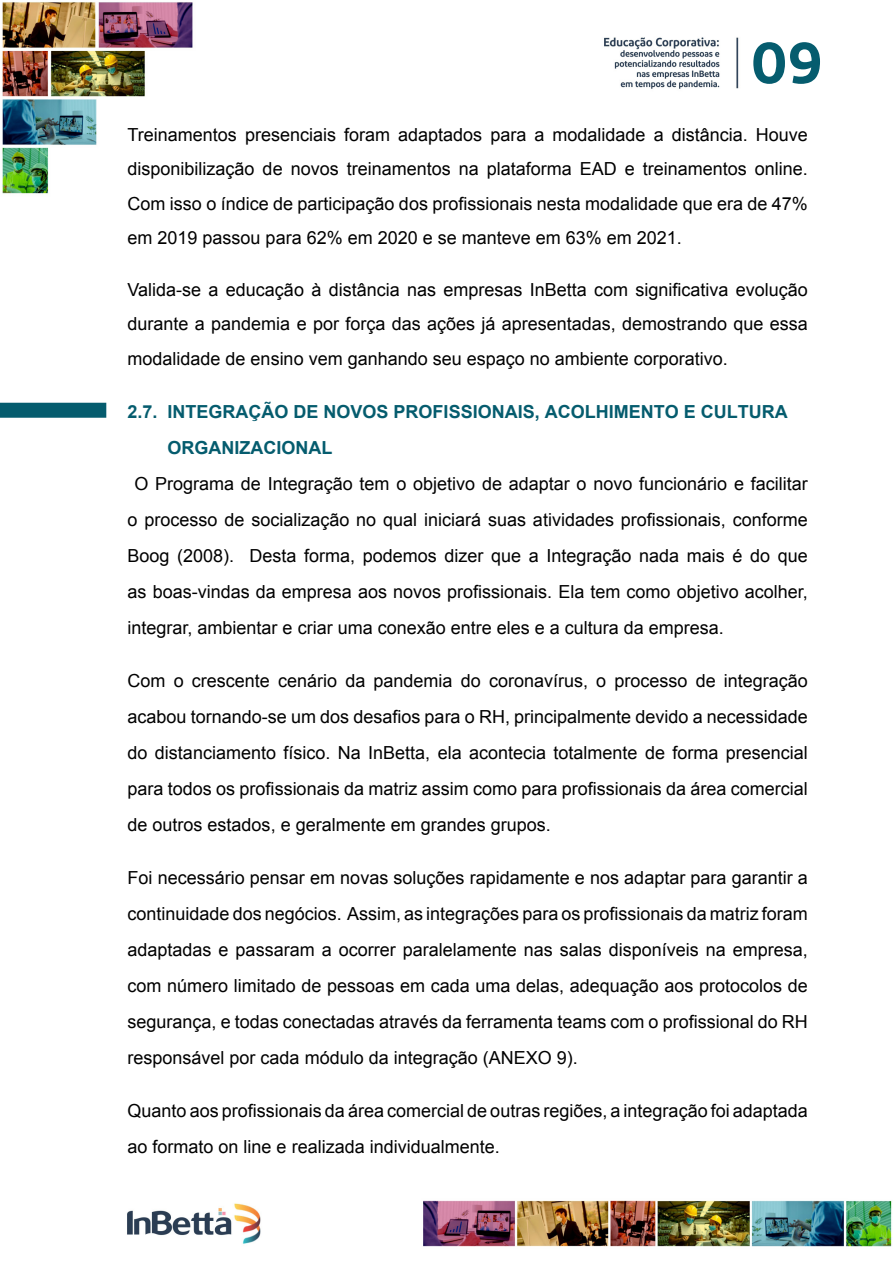
<style>
.page{position:relative;width:893px;height:1263px;background:#fff}
.page>*{position:absolute;margin:0;border:0;box-sizing:border-box;transform-origin:0 0}
.t1{font:600 60px "Diodrum W03";color:#055c6e}
.t2{font:18px/36px "Arial";color:#000;text-align:justify}
.t3{font:700 18px/36px "Arial";color:#055c6e}
</style>
<div class="page">
<img style="left:0;top:2px;width:892px;height:1245px">
<div style="left:0;top:403px;width:106px;height:15px;background:#055c6e"></div>
<h1 class="t1" style="left:750px;top:23px;width:74px">09</h1>
<p class="t2" style="left:128px;top:117px;width:682px;line-height:34.5px">Treinamentos presenciais foram adaptados para a modalidade a distância. Houve disponibilização de novos treinamentos na plataforma EAD e treinamentos online.<br>Com isso o índice de participação dos profissionais nesta modalidade que era de 47% em 2019 passou para 62% em 2020 e se manteve em 63% em 2021.</p>
<p class="t2" style="left:128px;top:272px;width:682px;line-height:34.5px">Valida-se a educação à distância nas empresas InBetta com significativa evolução durante a pandemia e por força das ações já apresentadas, demostrando que essa modalidade de ensino vem ganhando seu espaço no ambiente corporativo.</p>
<p class="t3" style="left:168px;top:394px;width:622px;text-indent:-40px">2.7. INTEGRAÇÃO DE NOVOS PROFISSIONAIS, ACOLHIMENTO E CULTURA<br>ORGANIZACIONAL</p>
<p class="t2" style="left:128px;top:465px;width:682px;text-indent:7px">O Programa de Integração tem o objetivo de adaptar o novo funcionário e facilitar o processo de socialização no qual iniciará suas atividades profissionais, conforme Boog (2008). Desta forma, podemos dizer que a Integração nada mais é do que as boas-vindas da empresa aos novos profissionais. Ela tem como objetivo acolher, integrar, ambientar e criar uma conexão entre eles e a cultura da empresa.</p>
<p class="t2" style="left:128px;top:662px;width:682px">Com o crescente cenário da pandemia do coronavírus, o processo de integração acabou tornando-se um dos desafios para o RH, principalmente devido a necessidade do distanciamento físico. Na InBetta, ela acontecia totalmente de forma presencial para todos os profissionais da matriz assim como para profissionais da área comercial de outros estados, e geralmente em grandes grupos.</p>
<p class="t2" style="left:128px;top:859px;width:682px">Foi necessário pensar em novas soluções rapidamente e nos adaptar para garantir a continuidade dos negócios. Assim, as integrações para os profissionais da matriz foram adaptadas e passaram a ocorrer paralelamente nas salas disponíveis na empresa, com número limitado de pessoas em cada uma delas, adequação aos protocolos de segurança, e todas conectadas através da ferramenta teams com o profissional do RH responsável por cada módulo da integração (ANEXO 9).</p>
<p class="t2" style="left:128px;top:1092px;width:682px">Quanto aos profissionais da área comercial de outras regiões, a integração foi adaptada ao formato on line e realizada individualmente.</p>
</div>
